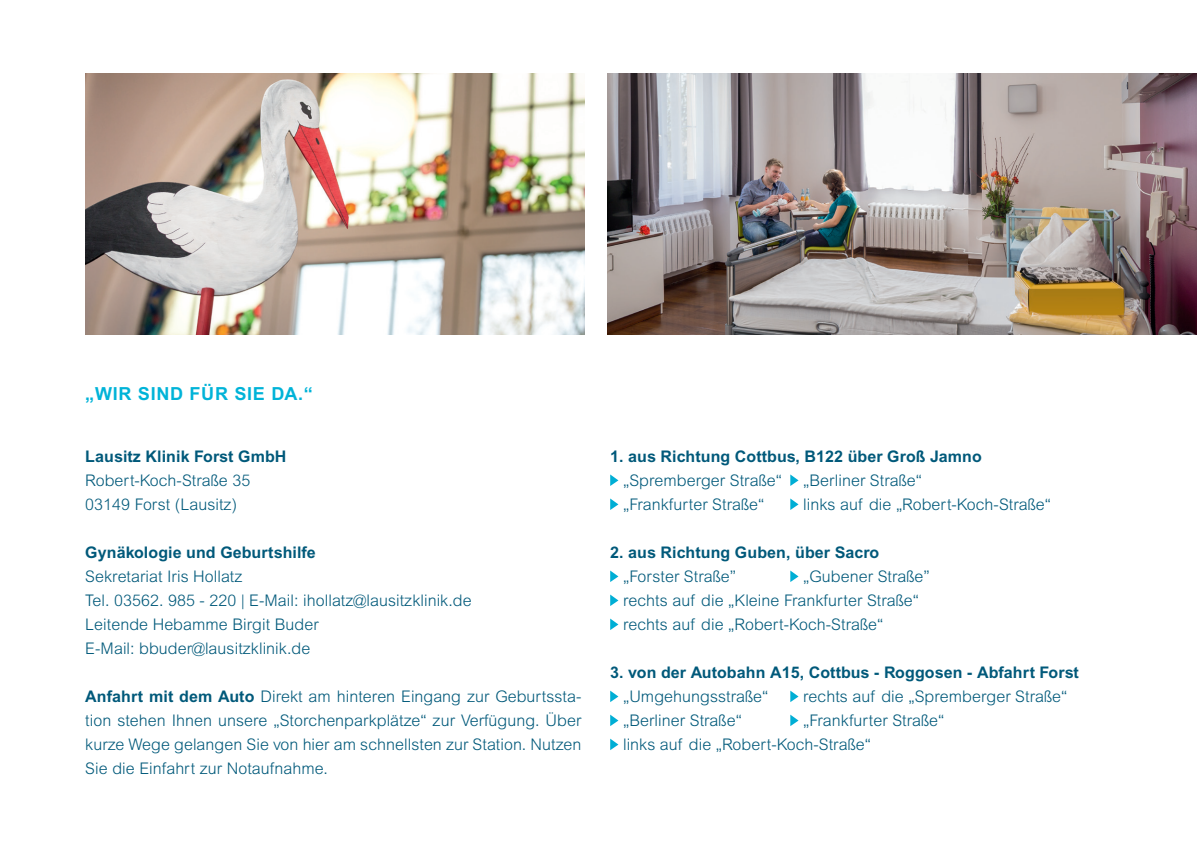
<style>
.page{position:relative;width:1197px;height:851px;background:#fff}
.page>*{position:absolute;margin:0;border:0;box-sizing:border-box;transform-origin:0 0}
.t1{font:700 18px "Arial";letter-spacing:.04em;color:#00b3d8}
.t2{font:300 16px/24px "Arial";letter-spacing:.005em;color:#00597a}
.t3{font:700 16px "Arial";letter-spacing:.005em;color:#00597a}
.s1{font-weight:700}
</style>
<div class="page">
<img style="left:85px;top:73px;width:499px;height:261px">
<img style="left:607px;top:73px;width:589px;height:261px">
<svg style="left:610px;top:474px;width:8px;height:12px"></svg>
<svg style="left:790px;top:474px;width:8px;height:12px"></svg>
<svg style="left:610px;top:498px;width:8px;height:12px"></svg>
<svg style="left:790px;top:498px;width:8px;height:12px"></svg>
<svg style="left:610px;top:570px;width:8px;height:12px"></svg>
<svg style="left:790px;top:570px;width:8px;height:12px"></svg>
<svg style="left:610px;top:594px;width:8px;height:12px"></svg>
<svg style="left:610px;top:618px;width:8px;height:12px"></svg>
<svg style="left:610px;top:690px;width:8px;height:12px"></svg>
<svg style="left:790px;top:690px;width:8px;height:12px"></svg>
<svg style="left:610px;top:714px;width:8px;height:12px"></svg>
<svg style="left:790px;top:714px;width:8px;height:12px"></svg>
<svg style="left:610px;top:738px;width:8px;height:12px"></svg>
<p class="t1" style="left:85px;top:383px;width:229px">„WIR SIND FÜR SIE DA.“</p>
<p class="t3" style="left:85px;top:447px;width:202px">Lausitz Klinik Forst GmbH</p>
<p class="t2" style="left:85px;top:468px;width:166px">Robert-Koch-Straße 35<br>03149 Forst (Lausitz)</p>
<p class="t3" style="left:85px;top:543px;width:232px">Gynäkologie und Geburtshilfe</p>
<p class="t2" style="left:85px;top:564px;width:388px">Sekretariat Iris Hollatz<br>Tel. 03562. 985 - 220 | E-Mail: ihollatz@lausitzklinik.de Leitende Hebamme Birgit Buder<br>E-Mail: bbuder@lausitzklinik.de</p>
<p class="t2" style="left:85px;top:684px;width:497px;text-align:justify"><span class="s1">Anfahrt mit dem Auto</span> Direkt am hinteren Eingang zur Geburtssta&shy;tion stehen Ihnen unsere „Storchenparkplätze“ zur Verfügung. Über kurze Wege gelangen Sie von hier am schnellsten zur Station. Nutzen Sie die Einfahrt zur Notaufnahme.</p>
<p class="t3" style="left:610px;top:447px;width:373px">1. aus Richtung Cottbus, B122 über Groß Jamno</p>
<p class="t2" style="left:623px;top:468px;width:160px">„Spremberger Straße“</p>
<p class="t2" style="left:803px;top:468px;width:120px">„Berliner Straße“</p>
<p class="t2" style="left:623px;top:492px;width:143px">„Frankfurter Straße“</p>
<p class="t2" style="left:803px;top:492px;width:249px">links auf die „Robert-Koch-Straße“</p>
<p class="t3" style="left:610px;top:543px;width:270px">2. aus Richtung Guben, über Sacro</p>
<p class="t2" style="left:623px;top:564px;width:114px">„Forster Straße”</p>
<p class="t2" style="left:623px;top:564px;width:308px;text-indent:180px">„Gubener Straße” rechts auf die „Kleine Frankfurter Straße“ rechts auf die „Robert-Koch-Straße“</p>
<p class="t3" style="left:610px;top:663px;width:470px">3. von der Autobahn A15, Cottbus - Roggosen - Abfahrt Forst</p>
<p class="t2" style="left:623px;top:684px;width:147px">„Umgehungsstraße“</p>
<p class="t2" style="left:803px;top:684px;width:266px">rechts auf die „Spremberger Straße“</p>
<p class="t2" style="left:623px;top:708px;width:120px">„Berliner Straße“</p>
<p class="t2" style="left:623px;top:708px;width:323px;text-indent:180px">„Frankfurter Straße“ links auf die „Robert-Koch-Straße“</p>
</div>
